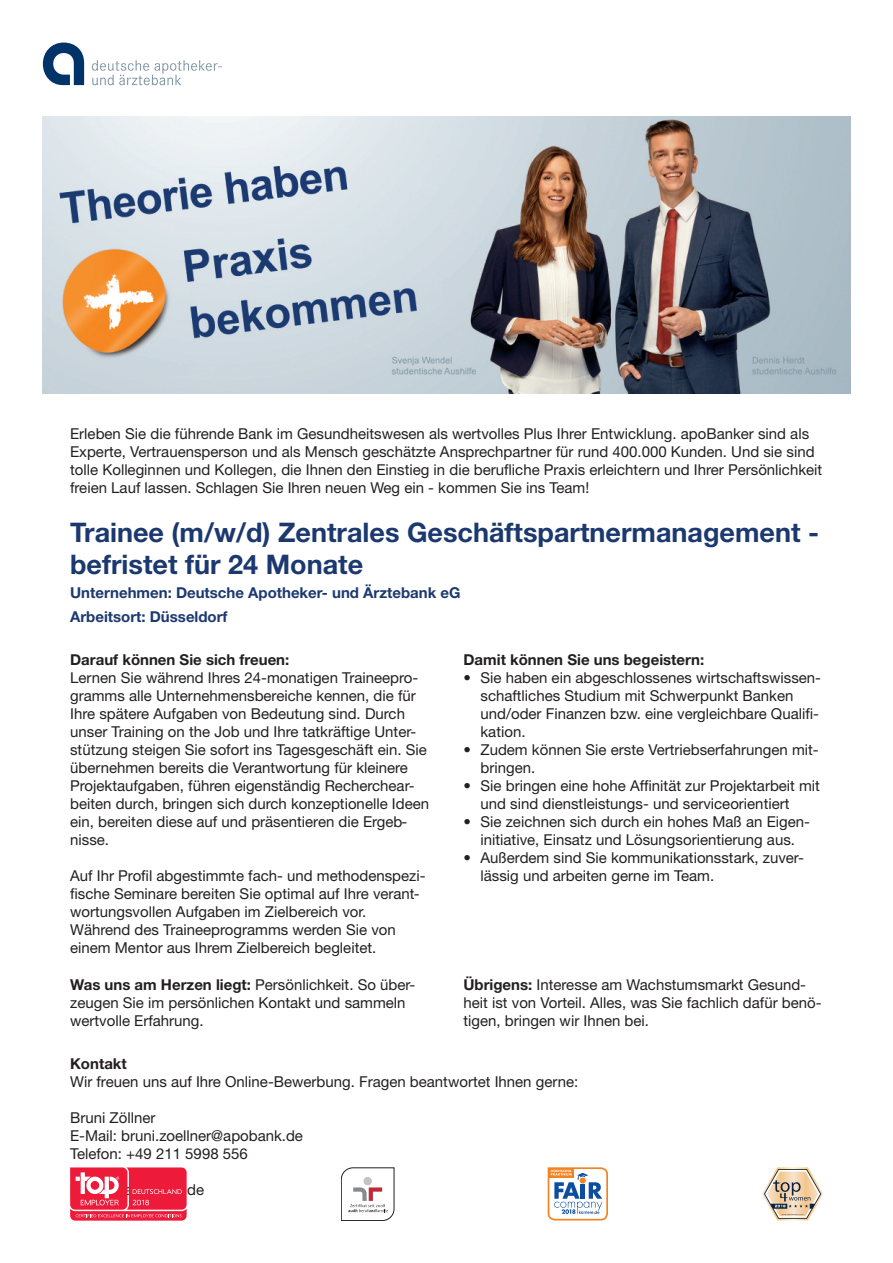
<style>
.page{position:relative;width:893px;height:1263px;background:#fff}
.page>*{position:absolute;margin:0;border:0;box-sizing:border-box;transform-origin:0 0}
.t1{font:700 27px/31.5px "Helvetica Neue LT Com";color:#1c396f}
.t2{font:15px/18px "Helvetica Neue LT Com";color:#231f20}
.t3{font:700 15px/24px "Helvetica Neue LT Com";color:#1c396f}
.t4{font:700 15px "Helvetica Neue LT Com";color:#231f20}
.s1{font-weight:700}
</style>
<div class="page">
<svg style="left:43px;top:43px;width:41px;height:42px"></svg>
<svg style="left:92px;top:60px;width:130px;height:25px"></svg>
<img style="left:43px;top:117px;width:807px;height:276px">
<svg style="left:70px;top:1167px;width:117px;height:53px;background:#f0435d"></svg>
<svg style="left:341px;top:1167px;width:53px;height:53px"></svg>
<svg style="left:762px;top:1167px;width:61px;height:53px"></svg>
<svg style="left:548px;top:1167px;width:60px;height:53px"></svg>
<p class="t2" style="left:70px;top:424px;width:754px">Erleben Sie die führende Bank im Gesundheitswesen als wertvolles Plus Ihrer Entwicklung. apoBanker sind als Experte, Vertrauensperson und als Mensch geschätzte Ansprechpartner für rund 400.000 Kunden. Und sie sind tolle Kolleginnen und Kollegen, die Ihnen den Einstieg in die berufliche Praxis erleichtern und Ihrer Persönlichkeit freien Lauf lassen. Schlagen Sie Ihren neuen Weg ein - kommen Sie ins Team!</p>
<h1 class="t1" style="left:70px;top:516px;width:750px">Trainee (m/w/d) Zentrales Geschäftspartnermanagement - befristet für 24 Monate</h1>
<p class="t3" style="left:70px;top:580px;width:392px">Unternehmen: Deutsche Apotheker- und Ärztebank eG<br>Arbeitsort: Düsseldorf</p>
<p class="t4" style="left:70px;top:650px;width:221px">Darauf können Sie sich freuen:</p>
<p class="t2" style="left:70px;top:668px;width:360px">Lernen Sie während Ihres 24-monatigen Traineepro&shy;gramms alle Unternehmensbereiche kennen, die für Ihre spätere Aufgaben von Bedeutung sind. Durch unser Training on the Job und Ihre tatkräftige Unter&shy;stützung steigen Sie sofort ins Tagesgeschäft ein. Sie übernehmen bereits die Verantwortung für kleinere Projektaufgaben, führen eigenständig Recherchear&shy;beiten durch, bringen sich durch konzeptionelle Ideen ein, bereiten diese auf und präsentieren die Ergeb&shy;nisse.</p>
<p class="t2" style="left:70px;top:866px;width:357px">Auf Ihr Profil abgestimmte fach- und methodenspezi&shy;fische Seminare bereiten Sie optimal auf Ihre verant&shy;wortungsvollen Aufgaben im Zielbereich vor.<br>Während des Traineeprogramms werden Sie von einem Mentor aus Ihrem Zielbereich begleitet.</p>
<p class="t4" style="left:463px;top:650px;width:242px">Damit können Sie uns begeistern:</p>
<p class="t2" style="left:480px;top:668px;width:342px;text-indent:-17px">• Sie haben ein abgeschlossenes wirtschaftswissen&shy;schaftliches Studium mit Schwerpunkt Banken und/oder Finanzen bzw. eine vergleichbare Qualifi&shy;kation.</p>
<p class="t2" style="left:480px;top:740px;width:340px;text-indent:-17px">• Zudem können Sie erste Vertriebserfahrungen mit&shy;bringen.</p>
<p class="t2" style="left:480px;top:776px;width:341px;text-indent:-17px">• Sie bringen eine hohe Affinität zur Projektarbeit mit und sind dienstleistungs- und serviceorientiert</p>
<p class="t2" style="left:463px;top:812px;width:348px;text-align:center">• Sie zeichnen sich durch ein hohes Maß an Eigen&shy;initiative, Einsatz und Lösungsorientierung aus.</p>
<p class="t2" style="left:480px;top:848px;width:325px;text-indent:-17px">• Außerdem sind Sie kommunikationsstark, zuver&shy;lässig und arbeiten gerne im Team.</p>
<p class="t2" style="left:70px;top:975px;width:347px"><span class="s1">Was uns am Herzen liegt:</span> Persönlichkeit. So über&shy;zeugen Sie im persönlichen Kontakt und sammeln wertvolle Erfahrung.</p>
<p class="t2" style="left:463px;top:975px;width:360px"><span class="s1">Übrigens:</span> Interesse am Wachstumsmarkt Gesund&shy;heit ist von Vorteil. Alles, was Sie fachlich dafür benö&shy;tigen, bringen wir Ihnen bei.</p>
<p class="t4" style="left:70px;top:1054px;width:58px">Kontakt</p>
<p class="t2" style="left:70px;top:1072px;width:510px">Wir freuen uns auf Ihre Online-Bewerbung. Fragen beantwortet Ihnen gerne:</p>
<p class="t2" style="left:70px;top:1108px;width:234px">Bruni Zöllner<br>E-Mail: bruni.zoellner@apobank.de<br>Telefon: +49 211 5998 556</p>
</div>
